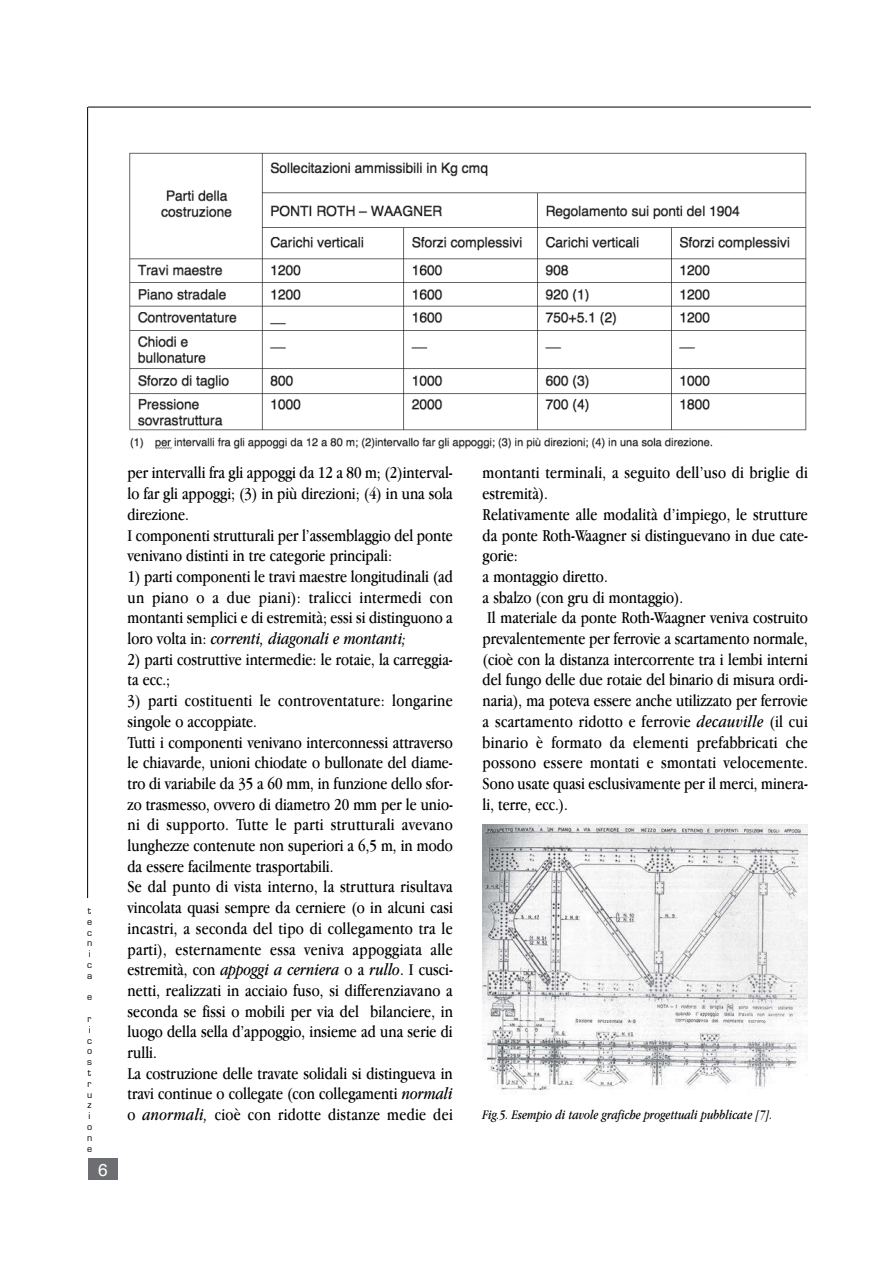
<style>
.page{position:relative;width:893px;height:1263px;background:#fff}
.page>*{position:absolute;margin:0;border:0;box-sizing:border-box;transform-origin:0 0}
.t1{font:17.25px/20.7px "Apple Garamond";color:#000}
.t2{font:17.25px "Helvetica";color:#fff}
.t3{font:italic 13.5px "Apple Garamond";color:#000}
.t4{font:9px/10.8px "Eurostile";color:#000}
.s1{font-style:italic}
</style>
<div class="page">
<hr style="left:88px;top:107px;width:723px;height:1px;background:#000">
<hr style="left:87px;top:107px;width:1px;height:791px;background:#000">
<div style="left:88px;top:1158px;width:30px;height:21px;background:#6d6e71"></div>
<img style="left:129px;top:152px;width:678px;height:297px">
<img style="left:483px;top:825px;width:325px;height:270px">
<p class="t4" style="left:87px;top:905px;width:7px">t e c n i c a</p>
<p class="t4" style="left:87px;top:992px;width:7px">e</p>
<p class="t4" style="left:87px;top:1013px;width:7px">r i c o s t r u z i o n e</p>
<p class="t2" style="left:98px;top:1162px;width:11px">6</p>
<p class="t1" style="left:128px;top:464px;width:327px">per intervalli fra gli appoggi da 12 a 80 m; (2)interval&shy;lo far gli appoggi; (3) in più direzioni; (4) in una sola direzione.<br>I componenti strutturali per l’assemblaggio del ponte venivano distinti in tre categorie principali:</p>
<p class="t1" style="left:128px;top:567px;width:327px;text-align:justify">1) parti componenti le travi maestre longitudinali (ad un piano o a due piani): tralicci intermedi con montanti semplici e di estremità; essi si distinguono a loro volta in: <span class="s1">correnti, diagonali e montanti;</span></p>
<p class="t1" style="left:128px;top:650px;width:327px">2) parti costruttive intermedie: le rotaie, la carreggia&shy;ta ecc.;</p>
<p class="t1" style="left:128px;top:692px;width:327px">3) parti costituenti le controventature: longarine singole o accoppiate.<br>Tutti i componenti venivano interconnessi attraverso le chiavarde, unioni chiodate o bullonate del diame&shy;tro di variabile da 35 a 60 mm, in funzione dello sfor&shy;zo trasmesso, ovvero di diametro 20 mm per le unio&shy;ni di supporto. Tutte le parti strutturali avevano lunghezze contenute non superiori a 6,5 m, in modo da essere facilmente trasportabili.<br>Se dal punto di vista interno, la struttura risultava vincolata quasi sempre da cerniere (o in alcuni casi incastri, a seconda del tipo di collegamento tra le parti), esternamente essa veniva appoggiata alle estremità, con <span class="s1">appoggi a cerniera</span> o a <span class="s1">rullo</span>. I cusci&shy;netti, realizzati in acciaio fuso, si differenziavano a seconda se fissi o mobili per via del bilanciere, in luogo della sella d’appoggio, insieme ad una serie di rulli.<br>La costruzione delle travate solidali si distingueva in travi continue o collegate (con collegamenti <span class="s1">normali </span>o <span class="s1">anormali,</span> cioè con ridotte distanze medie dei</p>
<p class="t1" style="left:483px;top:464px;width:327px">montanti terminali, a seguito dell’uso di briglie di estremità).<br>Relativamente alle modalità d’impiego, le strutture da ponte Roth-Waagner si distinguevano in due cate&shy;gorie:<br>a montaggio diretto.<br>a sbalzo (con gru di montaggio).<br>Il materiale da ponte Roth-Waagner veniva costruito prevalentemente per ferrovie a scartamento normale, (cioè con la distanza intercorrente tra i lembi interni del fungo delle due rotaie del binario di misura ordi&shy;naria), ma poteva essere anche utilizzato per ferrovie a scartamento ridotto e ferrovie <span class="s1">decauville</span> (il cui binario è formato da elementi prefabbricati che possono essere montati e smontati velocemente.<br>Sono usate quasi esclusivamente per il merci, minera&shy;li, terre, ecc.).</p>
<p class="t3" style="left:483px;top:1109px;width:292px">Fig.5. Esempio di tavole grafiche progettuali pubblicate [7].</p>
</div>
